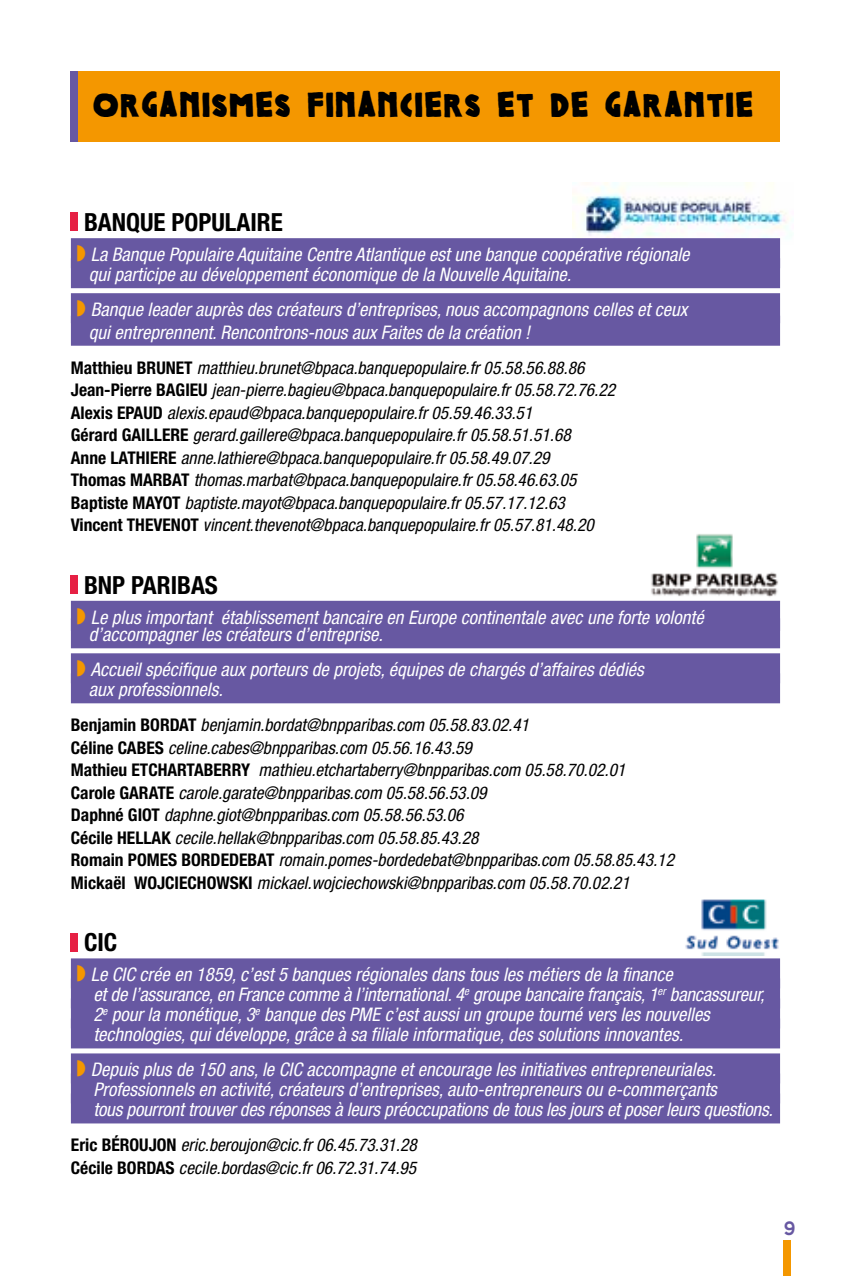
<style>
.page{position:relative;width:851px;height:1276px;background:#fff}
.page>*{position:absolute;margin:0;border:0;box-sizing:border-box;transform-origin:0 0}
.t1{font:30px "Colcothar";color:#000}
.t2{font:700 condensed 25px "Helvetica Neue LT Pro";color:#000}
.t3{font:20px "AW Conqueror Carved One";color:#6758a2}
.t4{font:italic condensed 18.75px/20px "Helvetica Neue LT Pro";color:#fff}
.t5{font:italic condensed 17.5px/22.5px "Helvetica Neue LT Pro";color:#000}
.s1{color:#f49700}
.s2{font-weight:700;font-style:normal}
</style>
<div class="page">
<div style="left:783px;top:1240px;width:7px;height:36px;background:#f49700"></div>
<img style="left:572px;top:182px;width:220px;height:62px">
<img style="left:644px;top:534px;width:137px;height:68px">
<img style="left:685px;top:899px;width:94px;height:56px">
<div style="left:71px;top:71px;width:709px;height:71px;background:#f49700"></div>
<div style="left:71px;top:71px;width:7px;height:71px;background:#6758a2"></div>
<div style="left:71px;top:238px;width:709px;height:30px;background:#6758a2"></div>
<div style="left:71px;top:258px;width:709px;height:30px;background:#6758a2"></div>
<div style="left:71px;top:293px;width:709px;height:30px;background:#6758a2"></div>
<div style="left:71px;top:316px;width:709px;height:30px;background:#6758a2"></div>
<div style="left:71px;top:601px;width:709px;height:30px;background:#6758a2"></div>
<div style="left:71px;top:618px;width:709px;height:30px;background:#6758a2"></div>
<div style="left:71px;top:653px;width:709px;height:30px;background:#6758a2"></div>
<div style="left:71px;top:673px;width:709px;height:30px;background:#6758a2"></div>
<div style="left:71px;top:958px;width:709px;height:30px;background:#6758a2"></div>
<div style="left:71px;top:978px;width:709px;height:30px;background:#6758a2"></div>
<div style="left:71px;top:998px;width:709px;height:30px;background:#6758a2"></div>
<div style="left:71px;top:1018px;width:709px;height:30px;background:#6758a2"></div>
<div style="left:71px;top:1053px;width:709px;height:30px;background:#6758a2"></div>
<div style="left:71px;top:1073px;width:709px;height:30px;background:#6758a2"></div>
<div style="left:71px;top:1093px;width:709px;height:30px;background:#6758a2"></div>
<div style="left:71px;top:213px;width:7px;height:18px;background:#e62044"></div>
<div style="left:71px;top:575px;width:7px;height:19px;background:#e62044"></div>
<div style="left:71px;top:933px;width:7px;height:18px;background:#e62044"></div>
<h1 class="t1" style="left:92px;top:89px;width:663px">ORGANISMES FINANCIERS ET DE GARANTIE</h1>
<h2 class="t2" style="left:84px;top:207px;width:200px">BANQUE POPULAIRE</h2>
<p class="t4" style="left:89px;top:245px;width:602px;text-indent:-12px"><span class="s1">◗</span> La Banque Populaire Aquitaine Centre Atlantique est une banque coopérative régionale qui participe au développement économique de la Nouvelle Aquitaine.</p>
<p class="t4" style="left:89px;top:299px;width:600px;line-height:22.5px;text-indent:-12px"><span class="s1">◗</span> Banque leader auprès des créateurs d’entreprises, nous accompagnons celles et ceux qui entreprennent. Rencontrons-nous aux Faites de la création !</p>
<p class="t5" style="left:71px;top:356px;width:545px"><span class="s2">Matthieu BRUNET</span> matthieu.brunet@bpaca.banquepopulaire.fr 05.58.56.88.86<br><span class="s2">Jean-Pierre BAGIEU</span> jean-pierre.bagieu@bpaca.banquepopulaire.fr 05.58.72.76.22<br><span class="s2">Alexis EPAUD</span> alexis.epaud@bpaca.banquepopulaire.fr 05.59.46.33.51<br><span class="s2">Gérard GAILLERE</span> gerard.gaillere@bpaca.banquepopulaire.fr 05.58.51.51.68<br><span class="s2">Anne LATHIERE</span> anne.lathiere@bpaca.banquepopulaire.fr 05.58.49.07.29<br><span class="s2">Thomas MARBAT</span> thomas.marbat@bpaca.banquepopulaire.fr 05.58.46.63.05<br><span class="s2">Baptiste MAYOT</span> baptiste.mayot@bpaca.banquepopulaire.fr 05.57.17.12.63<br><span class="s2">Vincent THEVENOT</span> vincent.thevenot@bpaca.banquepopulaire.fr 05.57.81.48.20</p>
<h2 class="t2" style="left:84px;top:569px;width:135px">BNP PARIBAS</h2>
<p class="t4" style="left:89px;top:609px;width:616px;line-height:17.5px;text-indent:-12px"><span class="s1">◗</span> Le plus important établissement bancaire en Europe continentale avec une forte volonté d’accompagner les créateurs d’entreprise.</p>
<p class="t4" style="left:89px;top:660px;width:556px;text-indent:-12px"><span class="s1">◗</span> Accueil spécifique aux porteurs de projets, équipes de chargés d’affaires dédiés aux professionnels.</p>
<p class="t5" style="left:71px;top:714px;width:604px"><span class="s2">Benjamin BORDAT</span> benjamin.bordat@bnpparibas.com 05.58.83.02.41<br><span class="s2">Céline CABES</span> celine.cabes@bnpparibas.com 05.56.16.43.59<br><span class="s2">Mathieu ETCHARTABERRY</span> mathieu.etchartaberry@bnpparibas.com 05.58.70.02.01<br><span class="s2">Carole GARATE</span> carole.garate@bnpparibas.com 05.58.56.53.09<br><span class="s2">Daphné GIOT</span> daphne.giot@bnpparibas.com 05.58.56.53.06<br><span class="s2">Cécile HELLAK</span> cecile.hellak@bnpparibas.com 05.58.85.43.28<br><span class="s2">Romain POMES BORDEDEBAT</span> romain.pomes-bordedebat@bnpparibas.com 05.58.85.43.12<br><span class="s2">Mickaël WOJCIECHOWSKI</span> mickael.wojciechowski@bnpparibas.com 05.58.70.02.21</p>
<h2 class="t2" style="left:84px;top:927px;width:35px">CIC</h2>
<p class="t4" style="left:93px;top:965px;width:672px;text-indent:-17px"><span class="s1">◗</span> Le CIC crée en 1859, c’est 5 banques régionales dans tous les métiers de la finance<br>et de l’assurance, en France comme à l’international. 4<sup>e</sup> groupe bancaire français, 1<sup>er</sup> bancassureur, 2<sup>e</sup> pour la monétique, 3<sup>e</sup> banque des PME c’est aussi un groupe tourné vers les nouvelles technologies, qui développe, grâce à sa filiale informatique, des solutions innovantes.</p>
<p class="t4" style="left:93px;top:1060px;width:681px;text-indent:-17px"><span class="s1">◗</span> Depuis plus de 150 ans, le CIC accompagne et encourage les initiatives entrepreneuriales.<br>Professionnels en activité, créateurs d’entreprises, auto-entrepreneurs ou e-commerçants<br>tous pourront trouver des réponses à leurs préoccupations de tous les jours et poser leurs questions.</p>
<p class="t5" style="left:71px;top:1134px;width:347px"><span class="s2">Eric BÉROUJON</span> eric.beroujon@cic.fr 06.45.73.31.28<br><span class="s2">Cécile BORDAS</span> cecile.bordas@cic.fr 06.72.31.74.95</p>
<p class="t3" style="left:783px;top:1218px;width:14px">9</p>
</div>
